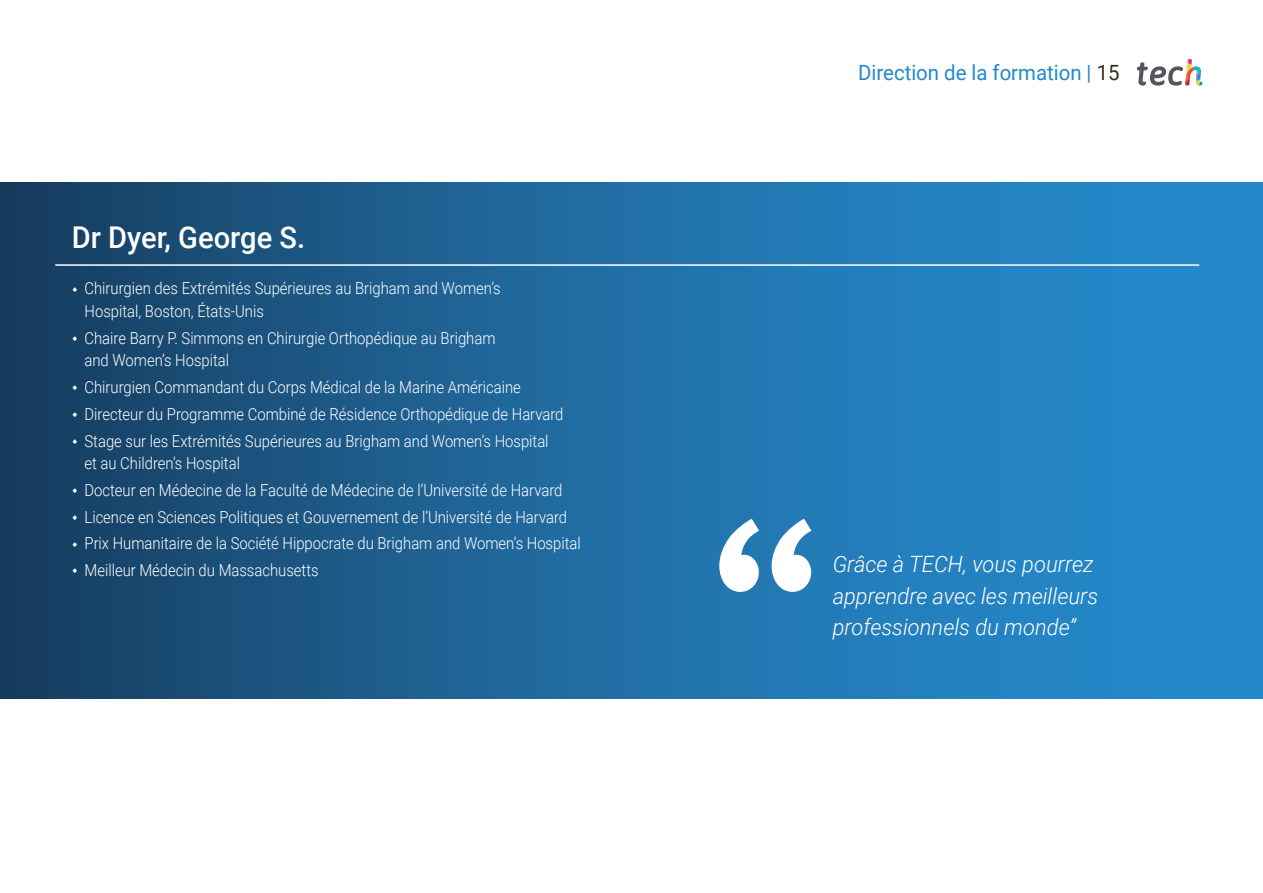
<style>
.page{position:relative;width:1263px;height:893px;background:#fff}
.page>*{position:absolute;margin:0;border:0;box-sizing:border-box;transform-origin:0 0}
.t1{font:500 30px "Roboto";color:#fff}
.t2{font:italic 300 22.5px/31.5px "Roboto";color:#fff}
.t3{font:21px "Roboto";color:#2488c9}
.t4{font:300 16.5px/26.7px "Roboto";color:#fff;scale:.9 1}
.s1{color:#312e20}
</style>
<div class="page">
<div style="left:0;top:182px;width:1263px;height:516px;background:linear-gradient(to right,#184267,#2793d9)"></div>
<svg style="left:719px;top:519px;width:92px;height:73px"></svg>
<hr style="left:55px;top:264px;width:1144px;height:2px;background:#fff">
<svg style="left:1137px;top:59px;width:65px;height:27px"></svg>
<svg style="left:73px;top:287px;width:4px;height:5px"></svg>
<svg style="left:73px;top:336px;width:4px;height:5px"></svg>
<svg style="left:73px;top:385px;width:4px;height:5px"></svg>
<svg style="left:73px;top:412px;width:4px;height:5px"></svg>
<svg style="left:73px;top:439px;width:4px;height:5px"></svg>
<svg style="left:73px;top:488px;width:4px;height:5px"></svg>
<svg style="left:73px;top:515px;width:4px;height:5px"></svg>
<svg style="left:73px;top:542px;width:4px;height:5px"></svg>
<svg style="left:73px;top:568px;width:4px;height:5px"></svg>
<h1 class="t1" style="left:72px;top:216px;width:235px">Dr Dyer, George S.</h1>
<p class="t4" style="left:85px;top:277px;width:464px;line-height:22.5px">Chirurgien des Extrémités Supérieures au Brigham and Women’s<br>Hospital, Boston, États-Unis</p>
<p class="t4" style="left:85px;top:326px;width:458px;line-height:22.5px">Chaire Barry P. Simmons en Chirurgie Orthopédique au Brigham and Women’s Hospital</p>
<p class="t4" style="left:85px;top:373px;width:534px">Chirurgien Commandant du Corps Médical de la Marine Américaine<br>Directeur du Programme Combiné de Résidence Orthopédique de Harvard<br>Stage sur les Extrémités Supérieures au Brigham and Women’s Hospital</p>
<p class="t4" style="left:85px;top:449px;width:553px">et au Children’s Hospital<br>Docteur en Médecine de la Faculté de Médecine de l’Université de Harvard Licence en Sciences Politiques et Gouvernement de l’Université de Harvard Prix Humanitaire de la Société Hippocrate du Brigham and Women’s Hospital Meilleur Médecin du Massachusetts</p>
<p class="t3" style="left:858px;top:57px;width:263px">Direction de la formation | <span class="s1">15</span></p>
<h2 class="t2" style="left:833px;top:548px;width:267px">Grâce à TECH, vous pourrez apprendre avec les meilleurs professionnels du monde”</h2>
</div>
